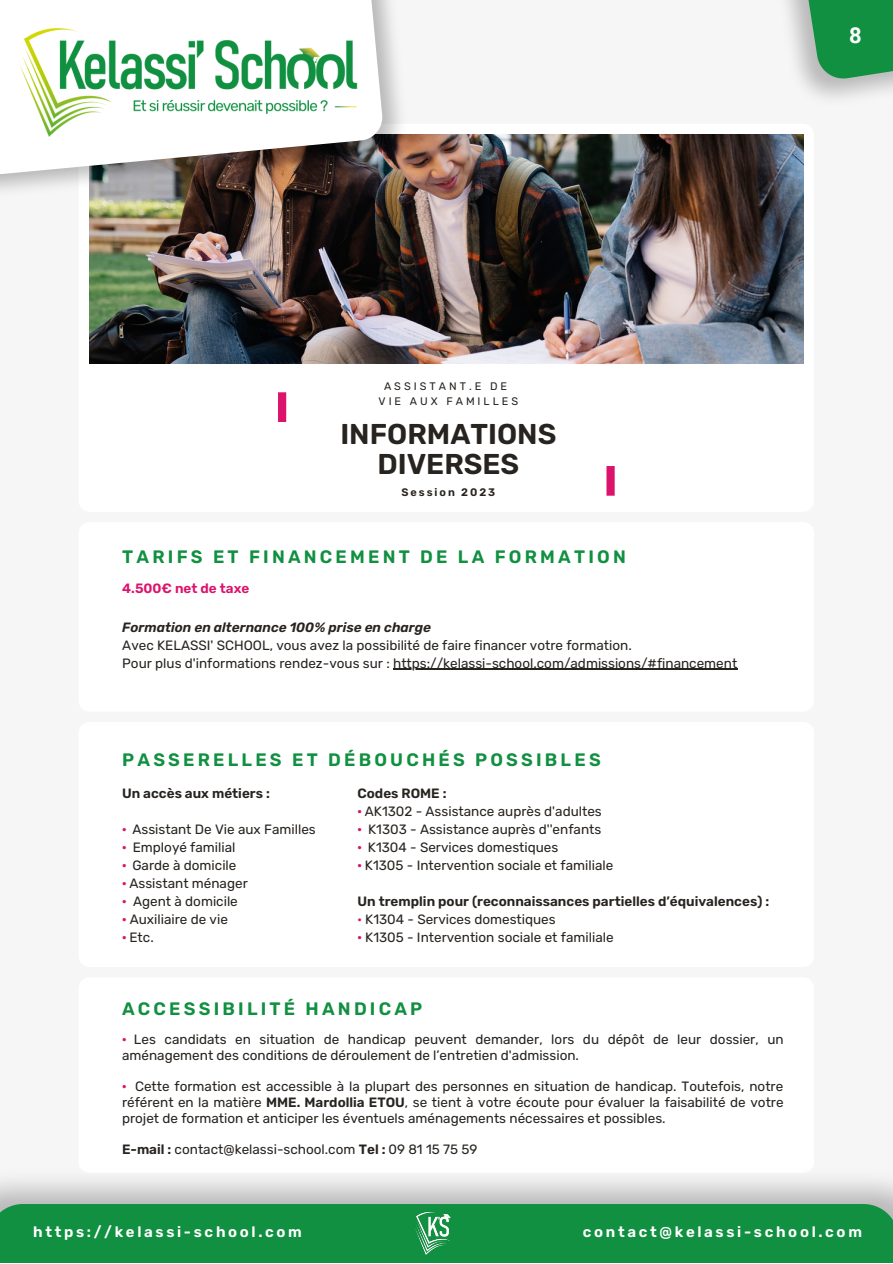
<style>
.page{position:relative;width:893px;height:1264px;background:#fff}
.page>*{position:absolute;margin:0;border:0;box-sizing:border-box;transform-origin:0 0}
.t1{font:600 28.65px/29.7px "Rubik";color:#27231f;text-align:center}
.t2{font:700 21.9px "Roboto";color:#fff}
.t3{font:600 18px "Rubik";letter-spacing:.18em;color:#109040}
.t4{font:600 15px "Rubik";letter-spacing:.18em;color:#fff}
.t5{font:13.5px/15.8px "Rubik";color:#27231f}
.t6{font:600 13.5px "Rubik";color:#27231f}
.t7{font:italic 600 13.5px "Rubik";color:#27231f}
.t8{font:600 13.5px "Rubik";color:#dc136c}
.t9{font:10.95px "Rubik";letter-spacing:.275em;color:#27231f}
.t10{font:600 10.95px "Rubik";letter-spacing:.18em;color:#27231f}
.s1{font-weight:600;color:#dc136c}
.s2{color:#dc136c}
.s3{font-weight:600}
</style>
<div class="page">
<div style="left:0;top:0;width:892px;height:1262px;background:#f6f6f6"></div>
<svg style="left:782px;top:0;width:110px;height:82px;background:#58aa77"></svg>
<div style="left:78px;top:124px;width:736px;height:388px;background:#fff;border-radius:11px"></div>
<img style="left:89px;top:134px;width:714px;height:230px">
<img style="left:89px;top:0;width:331px;height:230px">
<img style="left:0;top:0;width:384px;height:195px">
<img style="left:5px;top:6px;width:367px;height:140px">
<div style="left:78px;top:522px;width:736px;height:189px;background:#fff;border-radius:11px"></div>
<div style="left:78px;top:977px;width:736px;height:196px;background:#fff;border-radius:11px"></div>
<div style="left:278px;top:392px;width:8px;height:30px;background:#dc136c"></div>
<div style="left:606px;top:466px;width:8px;height:29px;background:#dc136c"></div>
<div style="left:78px;top:722px;width:736px;height:245px;background:#fff;border-radius:11px"></div>
<div style="left:0;top:1203px;width:892px;height:59px;background:#109040"></div>
<img style="left:406px;top:1206px;width:54px;height:51px">
<hr style="left:393px;top:668px;width:344px;height:2px;background:#27231f">
<p class="t2" style="left:849px;top:23px;width:14px">8</p>
<p class="t9" style="left:384px;top:380px;width:125px">ASSISTANT.E DE</p>
<p class="t9" style="left:378px;top:394px;width:141px">VIE AUX FAMILLES</p>
<p class="t1" style="left:340px;top:419px;width:217px">INFORMATIONS<br>DIVERSES</p>
<p class="t10" style="left:401px;top:486px;width:95px">Session 2023</p>
<p class="t3" style="left:122px;top:546px;width:505px">TARIFS ET FINANCEMENT DE LA FORMATION</p>
<p class="t8" style="left:122px;top:580px;width:129px">4.500€ net de taxe</p>
<p class="t7" style="left:122px;top:619px;width:310px">Formation en alternance 100% prise en charge</p>
<p class="t5" style="left:122px;top:637px;width:511px">Avec KELASSI' SCHOOL, vous avez la possibilité de faire financer votre formation.</p>
<p class="t5" style="left:122px;top:655px;width:616px">Pour plus d'informations rendez-vous sur : https://kelassi-school.com/admissions/#financement</p>
<p class="t3" style="left:122px;top:749px;width:480px">PASSERELLES ET DÉBOUCHÉS POSSIBLES</p>
<p class="t6" style="left:122px;top:785px;width:149px">Un accès aux métiers :</p>
<p class="t5" style="left:122px;top:822px;width:195px"><span class="s1">·</span> Assistant De Vie aux Familles</p>
<p class="t5" style="left:122px;top:840px;width:115px"><span class="s1">·</span> Employé familial</p>
<p class="t5" style="left:122px;top:858px;width:116px"><span class="s1">·</span> Garde à domicile</p>
<p class="t5" style="left:122px;top:875px;width:127px"><span class="s1">·</span> Assistant ménager</p>
<p class="t5" style="left:122px;top:893px;width:117px"><span class="s1">·</span> Agent à domicile</p>
<p class="t5" style="left:122px;top:911px;width:107px"><span class="s1">·</span> Auxiliaire de vie</p>
<p class="t5" style="left:122px;top:929px;width:33px"><span class="s1">·</span> Etc.</p>
<p class="t6" style="left:357px;top:785px;width:91px">Codes ROME :</p>
<p class="t5" style="left:357px;top:804px;width:246px"><span class="s1">·</span> AK1302 - Assistance auprès d'adultes</p>
<p class="t5" style="left:357px;top:822px;width:245px"><span class="s1">·</span> K1303 - Assistance auprès d''enfants</p>
<p class="t5" style="left:357px;top:840px;width:202px"><span class="s1">·</span> K1304 - Services domestiques</p>
<p class="t5" style="left:357px;top:858px;width:257px"><span class="s1">·</span> K1305 - Intervention sociale et familiale</p>
<p class="t6" style="left:357px;top:893px;width:413px">Un tremplin pour (reconnaissances partielles d’équivalences) :</p>
<p class="t5" style="left:357px;top:911px;width:200px"><span class="s2">·</span> K1304 - Services domestiques</p>
<p class="t5" style="left:357px;top:929px;width:257px"><span class="s1">·</span> K1305 - Intervention sociale et familiale</p>
<p class="t3" style="left:122px;top:998px;width:302px">ACCESSIBILITÉ HANDICAP</p>
<p class="t5" style="left:122px;top:1031px;width:663px"><span class="s1">·</span> Les candidats en situation de handicap peuvent demander, lors du dépôt de leur dossier, un aménagement des conditions de déroulement de l’entretien d'admission.</p>
<p class="t5" style="left:122px;top:1078px;width:663px;text-align:justify"><span class="s1">·</span> Cette formation est accessible à la plupart des personnes en situation de handicap. Toutefois, notre référent en la matière <span class="s3">MME. Mardollia ETOU</span>, se tient à votre écoute pour évaluer la faisabilité de votre projet de formation et anticiper les éventuels aménagements nécessaires et possibles.</p>
<p class="t5" style="left:122px;top:1141px;width:357px"><span class="s3">E-mail :</span> contact@kelassi-school.com <span class="s3">Tel :</span> 09 81 15 75 59</p>
<p class="t4" style="left:33px;top:1223px;width:270px">https://kelassi-school.com</p>
<p class="t4" style="left:583px;top:1223px;width:280px">contact@kelassi-school.com</p>
</div>
